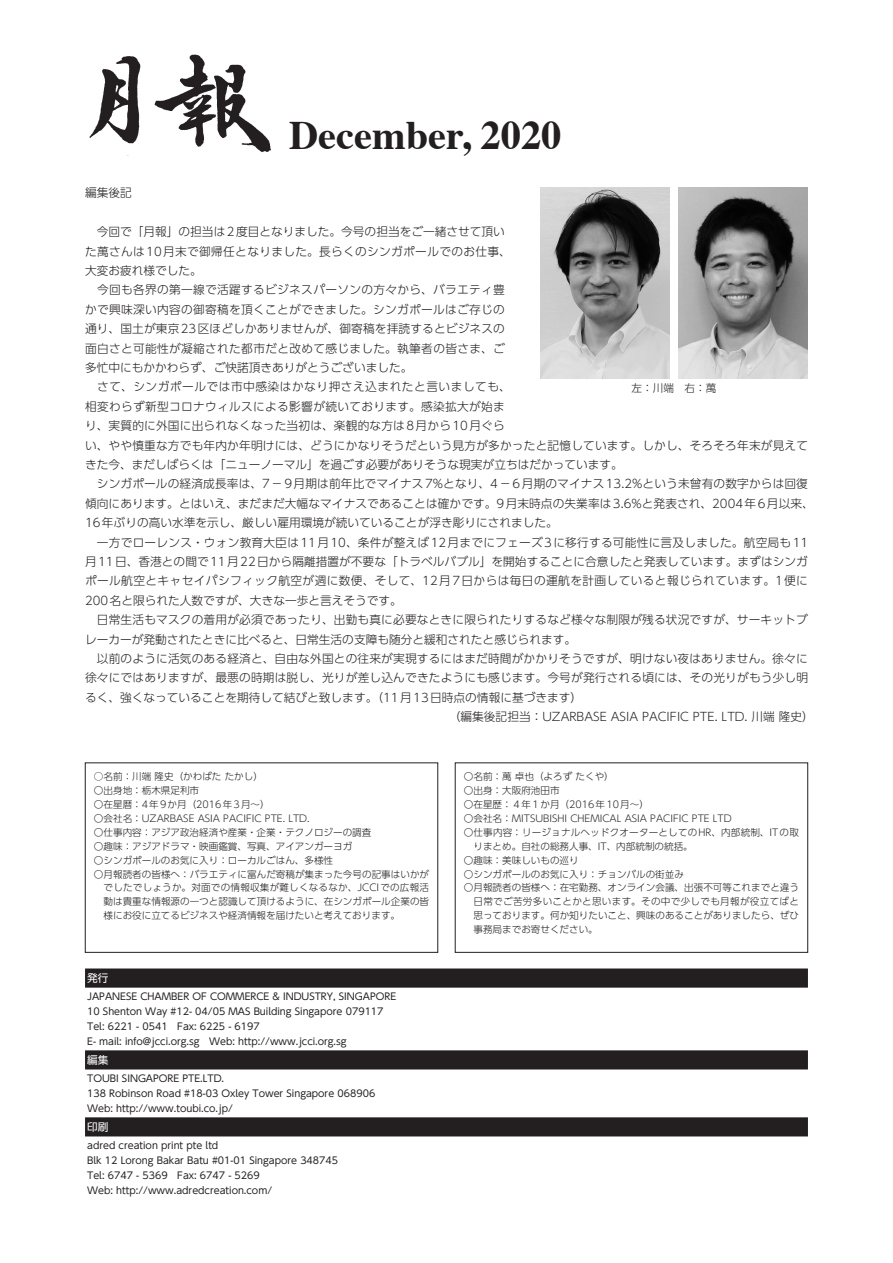
<style>
.page{position:relative;width:893px;height:1263px;background:#fff}
.page>*{position:absolute;margin:0;border:0;box-sizing:border-box;transform-origin:0 0}
.t1{font:700 40.35px "Times";color:#231f20}
.t2{font:300 11.7px "UD Shin Go Pr 6";letter-spacing:.015em;color:#231f20}
.t3{font:300 11.7px "UD Shin Go Pr 6";letter-spacing:.035em;color:#231f20}
.t4{font:300 11.7px "UD Shin Go Pr 6";letter-spacing:.045em;color:#231f20}
.t5{font:300 10.65px "UD Shin Go Pr 6";color:#231f20}
.t6{font:10.65px "UD Shin Go Pr 6";color:#fff}
.t7{font:300 9.6px "UD Shin Go Pr 6";color:#231f20}
.t8{font:9.6px/14.9px "UD Shin Go Pr 6";color:#231f20}
.t9{font:300 9.6px "UD Shin Go Pr 6";letter-spacing:.02em;color:#231f20}
.t10{font:300 9.6px "UD Shin Go Pr 6";letter-spacing:.025em;color:#231f20}
.t11{font:300 9.6px "UD Shin Go Pr 6";letter-spacing:.035em;color:#231f20}
</style>
<div class="page">
<img style="left:89px;top:54px;width:182px;height:102px">
<svg style="left:85px;top:968px;width:723px;height:168px"></svg>
<img style="left:540px;top:187px;width:130px;height:191px">
<img style="left:678px;top:187px;width:130px;height:191px">
<h1 class="t1" style="left:289px;top:96px;width:274px">December, 2020</h1>
<p class="t2" style="left:85px;top:183px;width:48px">編集後記</p>
<p class="t2" style="left:85px;top:222px;width:421px">　今回で「月報」の担当は2度目となりました。今号の担当をご一緒させて頂い</p>
<p class="t2" style="left:85px;top:242px;width:427px">た萬さんは10月末で御帰任となりました。長らくのシンガポールでのお仕事、</p>
<p class="t2" style="left:85px;top:261px;width:118px">大変お疲れ様でした。</p>
<p class="t2" style="left:85px;top:280px;width:421px">　今回も各界の第一線で活躍するビジネスパーソンの方々から、バラエティ豊</p>
<p class="t2" style="left:85px;top:300px;width:421px">かで興味深い内容の御寄稿を頂くことができました。シンガポールはご存じの</p>
<p class="t2" style="left:85px;top:319px;width:421px">通り、国土が東京23区ほどしかありませんが、御寄稿を拝読するとビジネスの</p>
<p class="t2" style="left:85px;top:339px;width:421px">面白さと可能性が凝縮された都市だと改めて感じました。執筆者の皆さま、ご</p>
<p class="t2" style="left:85px;top:358px;width:329px">多忙中にもかかわらず、ご快諾頂きありがとうございました。</p>
<p class="t4" style="left:85px;top:377px;width:427px">　さて、シンガポールでは市中感染はかなり押さえ込まれたと言いましても、</p>
<p class="t2" style="left:85px;top:397px;width:421px">相変わらず新型コロナウィルスによる影響が続いております。感染拡大が始ま</p>
<p class="t2" style="left:85px;top:416px;width:421px">り、実質的に外国に出られなくなった当初は、楽観的な方は8月から10月ぐら</p>
<p class="t2" style="left:85px;top:436px;width:725px">い、やや慎重な方でも年内か年明けには、どうにかなりそうだという見方が多かったと記憶しています。しかし、そろそろ年末が見えて</p>
<p class="t2" style="left:85px;top:455px;width:539px">きた今、まだしばらくは「ニューノーマル」を過ごす必要がありそうな現実が立ちはだかっています。</p>
<p class="t2" style="left:85px;top:474px;width:724px">　シンガポールの経済成長率は、7−9月期は前年比でマイナス7%となり、4−6月期のマイナス13.2%という未曾有の数字からは回復</p>
<p class="t2" style="left:85px;top:494px;width:730px">傾向にあります。とはいえ、まだまだ大幅なマイナスであることは確かです。9月末時点の失業率は3.6%と発表され、2004年6月以来、</p>
<p class="t2" style="left:85px;top:513px;width:474px">16年ぶりの高い水準を示し、厳しい雇用環境が続いていることが浮き彫りにされました。</p>
<p class="t2" style="left:85px;top:533px;width:725px">　一方でローレンス・ウォン教育大臣は11月10、条件が整えば12月までにフェーズ3に移行する可能性に言及しました。航空局も11</p>
<p class="t2" style="left:85px;top:552px;width:724px">月11日、香港との間で11月22日から隔離措置が不要な「トラベルバブル」を開始することに合意したと発表しています。まずはシンガ</p>
<p class="t3" style="left:85px;top:571px;width:724px">ポール航空とキャセイパシフィック航空が週に数便、そして、12月7日からは毎日の運航を計画していると報じられています。1便に</p>
<p class="t2" style="left:85px;top:591px;width:318px">200名と限られた人数ですが、大きな一歩と言えそうです。</p>
<p class="t2" style="left:85px;top:610px;width:724px">　日常生活もマスクの着用が必須であったり、出勤も真に必要なときに限られたりするなど様々な制限が残る状況ですが、サーキットブ</p>
<p class="t2" style="left:85px;top:630px;width:493px">レーカーが発動されたときに比べると、日常生活の支障も随分と緩和されたと感じられます。</p>
<p class="t2" style="left:85px;top:649px;width:724px">　以前のように活気のある経済と、自由な外国との往来が実現するにはまだ時間がかかりそうですが、明けない夜はありません。徐々に</p>
<p class="t2" style="left:85px;top:668px;width:725px">徐々にではありますが、最悪の時期は脱し、光りが差し込んできたようにも感じます。今号が発行される頃には、その光りがもう少し明</p>
<p class="t2" style="left:85px;top:688px;width:499px">るく、強くなっていることを期待して結びと致します。（11月13日時点の情報に基づきます）</p>
<p class="t2" style="left:449px;top:707px;width:366px">（編集後記担当：UZARBASE ASIA PACIFIC PTE. LTD. 川端 隆史）</p>
<p class="t5" style="left:631px;top:379px;width:87px">左：川端　右：萬</p>
<p class="t7" style="left:94px;top:768px;width:171px">○名前：川端 隆史（かわばた たかし）</p>
<p class="t7" style="left:94px;top:782px;width:107px">〇出身地：栃木県足利市</p>
<p class="t7" style="left:94px;top:796px;width:177px">〇在星暦：4年9か月（2016年3月〜）</p>
<p class="t7" style="left:94px;top:810px;width:217px">〇会社名：UZARBASE ASIA PACIFIC PTE. LTD.</p>
<p class="t7" style="left:94px;top:824px;width:279px">〇仕事内容：アジア政治経済や産業・企業・テクノロジーの調査</p>
<p class="t7" style="left:94px;top:838px;width:260px">〇趣味：アジアドラマ・映画鑑賞、写真、アイアンガーヨガ</p>
<p class="t7" style="left:94px;top:852px;width:241px">〇シンガポールのお気に入り：ローカルごはん、多様性</p>
<p class="t7" style="left:94px;top:866px;width:337px">〇月報読者の皆様へ：バラエティに富んだ寄稿が集まった今号の記事はいかが</p>
<p class="t10" style="left:104px;top:880px;width:327px">でしたでしょうか。対面での情報収集が難しくなるなか、JCCIでの広報活</p>
<p class="t7" style="left:104px;top:894px;width:327px">動は貴重な情報源の一つと認識して頂けるように、在シンガポール企業の皆</p>
<p class="t7" style="left:104px;top:908px;width:298px">様にお役に立てるビジネスや経済情報を届けたいと考えております。</p>
<p class="t6" style="left:87px;top:969px;width:23px">発行</p>
<p class="t8" style="left:87px;top:989px;width:310px">JAPANESE CHAMBER OF COMMERCE &amp; INDUSTRY, SINGAPORE 10 Shenton Way #12- 04/05 MAS Building Singapore 079117<br>Tel: 6221 - 0541 Fax: 6225 - 6197<br>E- mail: info@jcci.org.sg　Web: http://www.jcci.org.sg</p>
<p class="t6" style="left:87px;top:1051px;width:23px">編集</p>
<p class="t8" style="left:87px;top:1071px;width:290px">TOUBI SINGAPORE PTE.LTD.<br>138 Robinson Road #18-03 Oxley Tower Singapore 068906<br>Web: http://www.toubi.co.jp/</p>
<p class="t6" style="left:87px;top:1118px;width:23px">印刷</p>
<p class="t8" style="left:87px;top:1138px;width:253px">adred creation print pte ltd<br>Blk 12 Lorong Bakar Batu #01-01 Singapore 348745<br>Tel: 6747 - 5369 Fax: 6747 - 5269<br>Web: http://www.adredcreation.com/</p>
<p class="t7" style="left:464px;top:768px;width:151px">〇名前：萬 卓也（よろず たくや）</p>
<p class="t7" style="left:464px;top:782px;width:97px">〇出身：大阪府池田市</p>
<p class="t7" style="left:464px;top:796px;width:186px">〇在星歴：４年１か月（2016年10月〜）</p>
<p class="t7" style="left:464px;top:810px;width:269px">〇会社名：MITSUBISHI CHEMICAL ASIA PACIFIC PTE LTD</p>
<p class="t9" style="left:464px;top:824px;width:336px">〇仕事内容：リージョナルヘッドクオーターとしてのHR、内部統制、ITの取</p>
<p class="t7" style="left:473px;top:838px;width:221px">りまとめ。自社の総務人事、IT、内部統制の統括。</p>
<p class="t7" style="left:464px;top:852px;width:116px">〇趣味：美味しいもの巡り</p>
<p class="t7" style="left:464px;top:866px;width:222px">〇シンガポールのお気に入り：チョンバルの街並み</p>
<p class="t7" style="left:464px;top:880px;width:337px">〇月報読者の皆様へ：在宅勤務、オンライン会議、出張不可等これまでと違う</p>
<p class="t11" style="left:473px;top:894px;width:327px">日常でご苦労多いことかと思います。その中で少しでも月報が役立てばと</p>
<p class="t7" style="left:473px;top:908px;width:327px">思っております。何か知りたいこと、興味のあることがありましたら、ぜひ</p>
<p class="t7" style="left:473px;top:922px;width:126px">事務局までお寄せください。</p>
</div>
